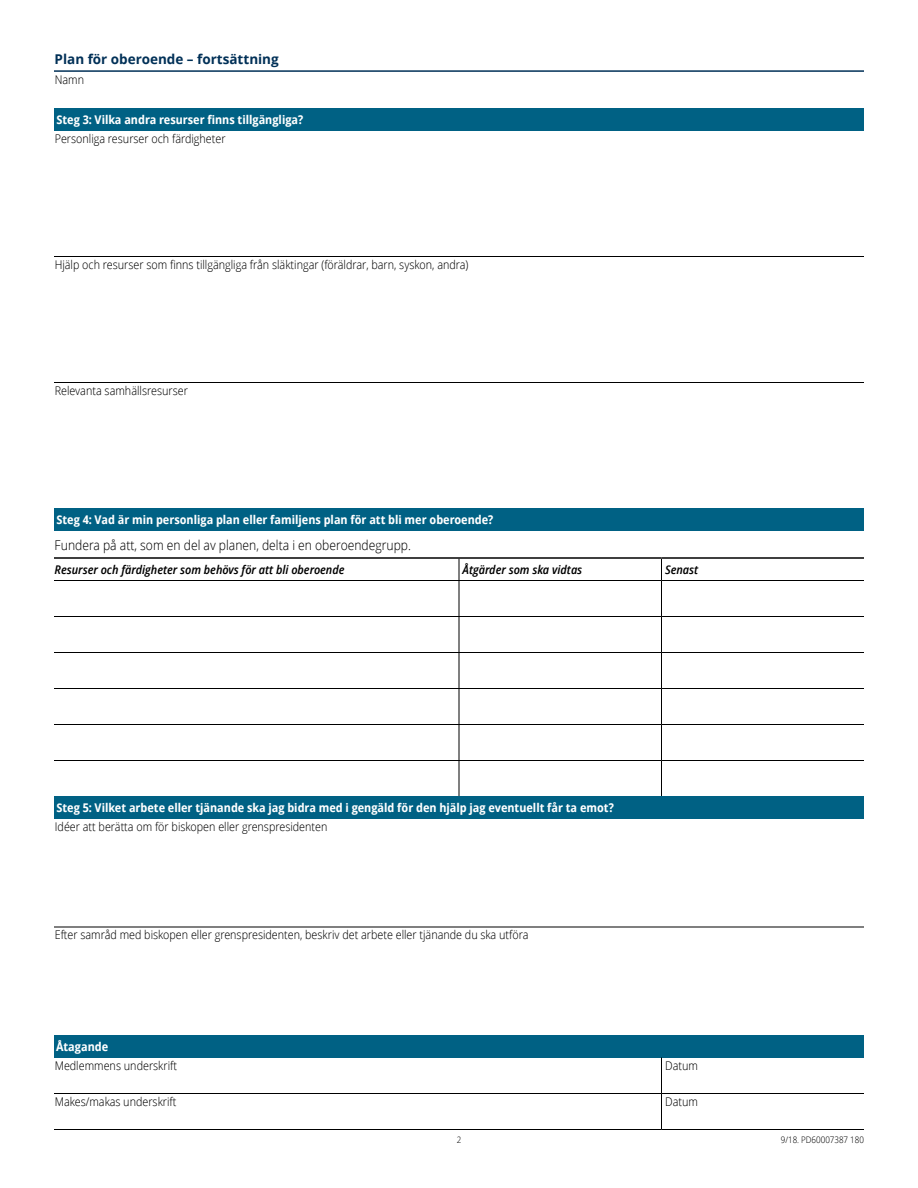
<style>
.page{position:relative;width:918px;height:1188px;background:#fff}
.page>*{position:absolute;margin:0;border:0;box-sizing:border-box;transform-origin:0 0}
.para_body{font:300 13.5px "Zoram Condlds Lat";color:#000}
.t1{font:700 13.5px "Zoramlds Lat";color:#003057}
.para_input{font:300 12px "Zoram Condlds Lat";color:#000}
.title_h2-table{font:700 12px "Zoram Condlds Lat";color:#fff}
.title_h3-table{font:italic 600 12px "Zoram Condlds Lat";color:#000}
.skip_pagenumber{font:300 9px "Zoram Condlds Lat";color:#000}
</style>
<div class="page">
<hr style="left:54px;top:70px;width:810px;height:2px;background:#003057">
<div style="left:54px;top:108px;width:810px;height:22px;background:#006184"></div>
<hr style="left:54px;top:256px;width:810px;height:1px;background:#000">
<hr style="left:54px;top:382px;width:810px;height:1px;background:#000">
<div style="left:54px;top:508px;width:810px;height:23px;background:#006184"></div>
<hr style="left:54px;top:557px;width:405px;height:2px;background:#000">
<hr style="left:459px;top:557px;width:203px;height:2px;background:#000">
<hr style="left:662px;top:557px;width:202px;height:2px;background:#000">
<svg style="left:459px;top:559px;width:1px;height:21px"></svg>
<svg style="left:661px;top:559px;width:1px;height:21px"></svg>
<hr style="left:54px;top:580px;width:405px;height:1px;background:#000">
<hr style="left:459px;top:580px;width:203px;height:1px;background:#000">
<hr style="left:459px;top:581px;width:1px;height:35px;background:#000">
<hr style="left:662px;top:580px;width:202px;height:1px;background:#000">
<hr style="left:661px;top:581px;width:1px;height:35px;background:#000">
<hr style="left:54px;top:616px;width:405px;height:1px;background:#000">
<hr style="left:459px;top:616px;width:203px;height:1px;background:#000">
<hr style="left:459px;top:617px;width:1px;height:35px;background:#000">
<hr style="left:662px;top:616px;width:202px;height:1px;background:#000">
<hr style="left:661px;top:617px;width:1px;height:35px;background:#000">
<hr style="left:54px;top:652px;width:405px;height:1px;background:#000">
<hr style="left:459px;top:652px;width:203px;height:1px;background:#000">
<hr style="left:459px;top:653px;width:1px;height:35px;background:#000">
<hr style="left:662px;top:652px;width:202px;height:1px;background:#000">
<hr style="left:661px;top:653px;width:1px;height:35px;background:#000">
<hr style="left:54px;top:688px;width:405px;height:1px;background:#000">
<hr style="left:459px;top:688px;width:203px;height:1px;background:#000">
<hr style="left:459px;top:689px;width:1px;height:35px;background:#000">
<hr style="left:662px;top:688px;width:202px;height:1px;background:#000">
<hr style="left:661px;top:689px;width:1px;height:35px;background:#000">
<hr style="left:54px;top:724px;width:405px;height:1px;background:#000">
<hr style="left:459px;top:724px;width:203px;height:1px;background:#000">
<hr style="left:459px;top:725px;width:1px;height:35px;background:#000">
<hr style="left:662px;top:724px;width:202px;height:1px;background:#000">
<hr style="left:661px;top:725px;width:1px;height:35px;background:#000">
<hr style="left:54px;top:760px;width:405px;height:1px;background:#000">
<hr style="left:459px;top:760px;width:203px;height:1px;background:#000">
<hr style="left:459px;top:761px;width:1px;height:35px;background:#000">
<hr style="left:662px;top:760px;width:202px;height:1px;background:#000">
<hr style="left:661px;top:761px;width:1px;height:35px;background:#000">
<div style="left:54px;top:796px;width:810px;height:23px;background:#006184"></div>
<hr style="left:54px;top:927px;width:810px;height:1px;background:#000">
<div style="left:54px;top:1035px;width:810px;height:23px;background:#006184"></div>
<hr style="left:54px;top:1129px;width:608px;height:1px;background:#000">
<hr style="left:662px;top:1129px;width:202px;height:1px;background:#000">
<hr style="left:661px;top:1058px;width:1px;height:35px;background:#000">
<hr style="left:54px;top:1093px;width:608px;height:1px;background:#000">
<hr style="left:662px;top:1093px;width:202px;height:1px;background:#000">
<hr style="left:661px;top:1094px;width:1px;height:35px;background:#000">
<p class="t1" style="left:55px;top:49px;width:226px">Plan för oberoende – fortsättning</p>
<p class="para_input" style="left:55px;top:71px;width:31px">Namn</p>
<p class="title_h2-table" style="left:56px;top:110px;width:248px">Steg 3: Vilka andra resurser finns tillgängliga?</p>
<p class="para_input" style="left:55px;top:130px;width:172px">Personliga resurser och färdigheter</p>
<p class="para_input" style="left:55px;top:256px;width:415px">Hjälp och resurser som finns tillgängliga från släktingar (föräldrar, barn, syskon, andra)</p>
<p class="para_input" style="left:55px;top:382px;width:135px">Relevanta samhällsresurser</p>
<p class="title_h2-table" style="left:56px;top:511px;width:438px">Steg 4: Vad är min personliga plan eller familjens plan för att bli mer oberoende?</p>
<p class="para_body" style="left:55px;top:535px;width:358px">Fundera på att, som en del av planen, delta i en oberoendegrupp.</p>
<p class="title_h3-table" style="left:55px;top:561px;width:291px">Resurser och färdigheter som behövs för att bli oberoende</p>
<p class="title_h3-table" style="left:463px;top:561px;width:121px">Åtgärder som ska vidtas</p>
<p class="title_h3-table" style="left:665px;top:561px;width:35px">Senast</p>
<p class="title_h2-table" style="left:56px;top:799px;width:559px">Steg 5: Vilket arbete eller tjänande ska jag bidra med i gengäld för den hjälp jag eventuellt får ta emot?</p>
<p class="para_input" style="left:55px;top:818px;width:274px">Idéer att berätta om för biskopen eller grenspresidenten</p>
<p class="para_input" style="left:55px;top:926px;width:475px">Efter samråd med biskopen eller grenspresidenten, beskriv det arbete eller tjänande du ska utföra</p>
<p class="title_h2-table" style="left:56px;top:1037px;width:54px">Åtagande</p>
<p class="para_input" style="left:55px;top:1057px;width:124px">Medlemmens underskrift</p>
<p class="para_input" style="left:665px;top:1057px;width:34px">Datum</p>
<p class="para_input" style="left:55px;top:1093px;width:123px">Makes/makas underskrift</p>
<p class="para_input" style="left:665px;top:1093px;width:34px">Datum</p>
<p class="skip_pagenumber" style="left:457px;top:1133px;width:6px">2</p>
<p class="skip_pagenumber" style="left:781px;top:1133px;width:85px">9/18. PD60007387 180</p>
</div>
